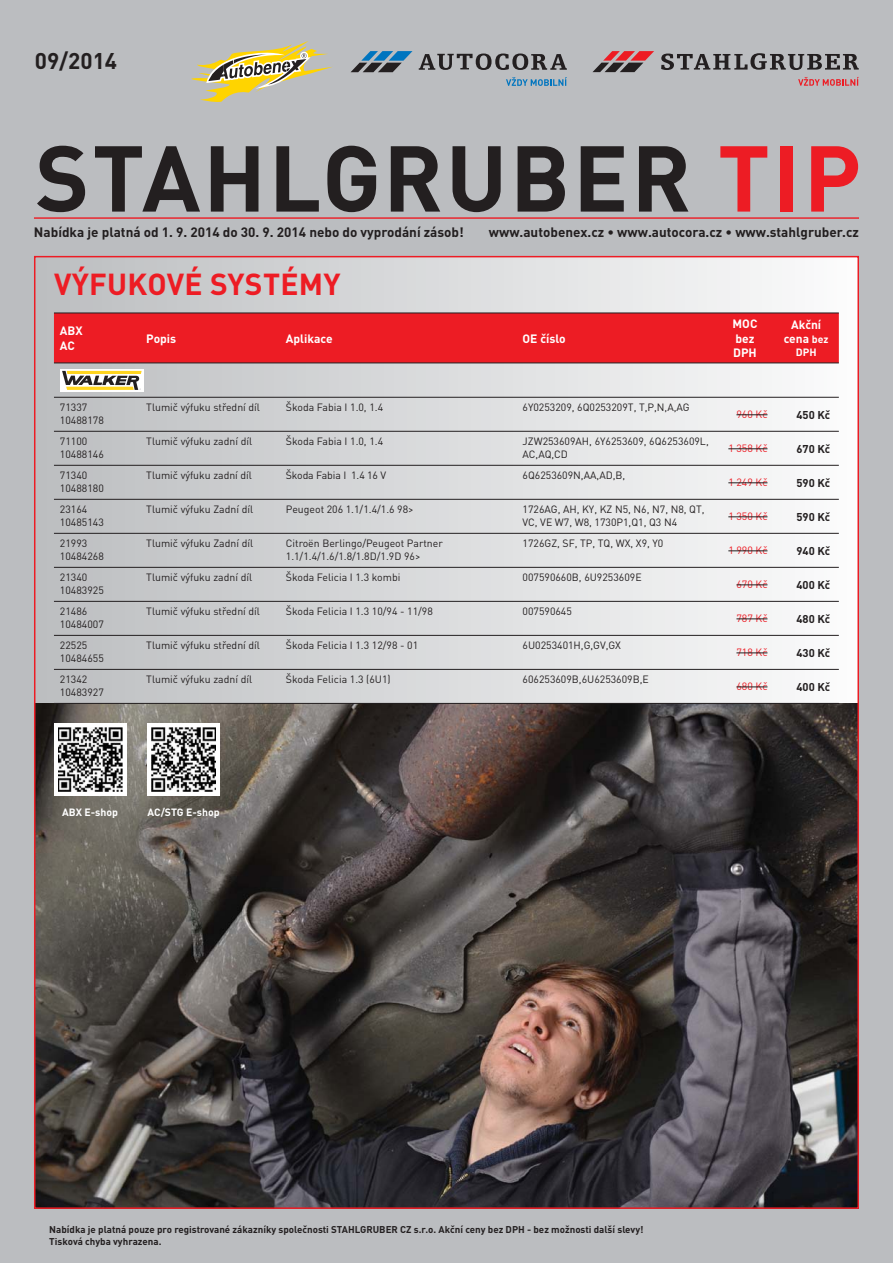
<style>
.page{position:relative;width:893px;height:1263px;background:#bbbdc0}
.page>*{position:absolute;margin:0;border:0;box-sizing:border-box;transform-origin:0 0}
.t1{font:700 91.8px "DIN Pro";letter-spacing:.03em;color:#231f20}
.t2{font:700 30px "DIN Pro";letter-spacing:.01em;color:#ed1c24}
.t3{font:700 22.5px "DIN Pro";color:#231f20}
.t4{font:700 13.5px "DIN Pro";color:#231f20}
.t5{font:700 12px/14.4px "DIN Pro";color:#fff}
.t6{font:700 11.25px "DIN Pro";color:#231f20}
.t7{font:10.5px/12.6px "DIN Pro";color:#231f20}
.t8{font:10.5px "DIN Pro";color:#ed1c24}
.t9{font:700 10.5px "DIN Pro";color:#fff}
.t10{font:700 9.75px/11.7px "DIN Pro";color:#231f20}
.s1{color:#ed1c24}
.s2{font-size:10.5px}
</style>
<div class="page">
<hr style="left:34px;top:217px;width:825px;height:2px;background:#ed1c24">
<svg style="left:351px;top:51px;width:61px;height:21px"></svg>
<svg style="left:506px;top:77px;width:60px;height:9px"></svg>
<svg style="left:419px;top:54px;width:147px;height:16px"></svg>
<svg style="left:191px;top:41px;width:142px;height:61px"></svg>
<svg style="left:798px;top:77px;width:61px;height:9px"></svg>
<svg style="left:661px;top:53px;width:198px;height:17px"></svg>
<svg style="left:592px;top:51px;width:62px;height:21px"></svg>
<div style="left:35px;top:257px;width:823px;height:951px;background:linear-gradient(to right,#bcbec0,#fbfbfc)"></div>
<img style="left:37px;top:704px;width:819px;height:502px">
<div style="left:54px;top:314px;width:785px;height:49px;background:#ed1c24"></div>
<hr style="left:54px;top:397px;width:785px;height:1px;background:#231f20">
<hr style="left:54px;top:431px;width:785px;height:1px;background:#231f20">
<hr style="left:54px;top:465px;width:785px;height:1px;background:#231f20">
<hr style="left:54px;top:499px;width:785px;height:1px;background:#231f20">
<hr style="left:54px;top:533px;width:785px;height:1px;background:#231f20">
<hr style="left:54px;top:567px;width:785px;height:1px;background:#231f20">
<hr style="left:54px;top:601px;width:785px;height:1px;background:#231f20">
<hr style="left:54px;top:635px;width:785px;height:1px;background:#231f20">
<hr style="left:54px;top:669px;width:785px;height:1px;background:#231f20">
<hr style="left:54px;top:703px;width:785px;height:1px;background:#231f20">
<hr style="left:54px;top:313px;width:785px;height:1px;background:#231f20">
<hr style="left:54px;top:363px;width:785px;height:1px;background:#231f20">
<svg style="left:60px;top:369px;width:83px;height:22px"></svg>
<svg style="left:62px;top:371px;width:80px;height:19px;background:#b7aa75"></svg>
<hr style="left:736px;top:414px;width:31px;height:1px;background:#231f20">
<hr style="left:728px;top:448px;width:39px;height:1px;background:#231f20">
<hr style="left:728px;top:482px;width:39px;height:1px;background:#231f20">
<hr style="left:728px;top:516px;width:39px;height:1px;background:#231f20">
<hr style="left:728px;top:550px;width:39px;height:1px;background:#231f20">
<hr style="left:736px;top:584px;width:31px;height:1px;background:#231f20">
<hr style="left:736px;top:619px;width:31px;height:1px;background:#231f20">
<hr style="left:736px;top:653px;width:31px;height:1px;background:#231f20">
<hr style="left:736px;top:687px;width:31px;height:1px;background:#231f20">
<div style="left:54px;top:723px;width:72px;height:73px;background:#fff"></div>
<img style="left:58px;top:727px;width:64px;height:65px">
<div style="left:148px;top:723px;width:72px;height:73px;background:#fff"></div>
<img style="left:152px;top:727px;width:64px;height:65px">
<h3 class="t3" style="left:35px;top:53px;width:84px">09/2014</h3>
<h1 class="t1" style="left:35px;top:146px;width:827px">STAHLGRUBER <span class="s1">TIP</span></h1>
<p class="t4" style="left:489px;top:227px;width:372px">www.autobenex.cz • www.autocora.cz • www.stahlgruber.cz</p>
<p class="t4" style="left:34px;top:227px;width:431px">Nabídka je platná od 1. 9. 2014 do 30. 9. 2014 nebo do vyprodání zásob!</p>
<h2 class="t2" style="left:54px;top:274px;width:288px">VÝFUKOVÉ SYSTÉMY</h2>
<p class="t5" style="left:60px;top:325px;width:24px">ABX<br>AC</p>
<p class="t5" style="left:146px;top:332px;width:31px">Popis</p>
<p class="t5" style="left:286px;top:332px;width:48px">Aplikace</p>
<p class="t5" style="left:523px;top:332px;width:45px">OE číslo</p>
<p class="t7" style="left:60px;top:402px;width:45px">71337<br>10488178</p>
<p class="t7" style="left:146px;top:402px;width:115px">Tlumič výfuku střední díl</p>
<p class="t7" style="left:286px;top:402px;width:99px">Škoda Fabia I 1.0, 1.4</p>
<p class="t7" style="left:523px;top:402px;width:169px">6Y0253209, 6Q0253209T, T,P,N,A,AG</p>
<p class="t5" style="left:732px;top:318px;width:26px">MOC bez<br>DPH</p>
<p class="t5" style="left:784px;top:319px;width:46px;text-align:center">Akční cena <span class="s2">bez</span></p>
<p class="t9" style="left:796px;top:349px;width:22px">DPH</p>
<p class="t8" style="left:736px;top:411px;width:33px">960 Kč</p>
<p class="t6" style="left:796px;top:411px;width:35px">450 Kč</p>
<p class="t7" style="left:60px;top:436px;width:45px">71100<br>10488146</p>
<p class="t7" style="left:146px;top:436px;width:107px">Tlumič výfuku zadní díl</p>
<p class="t7" style="left:286px;top:436px;width:99px">Škoda Fabia I 1.0, 1.4</p>
<p class="t7" style="left:523px;top:436px;width:188px">JZW253609AH, 6Y6253609, 6Q6253609L,<br>AC,AQ,CD</p>
<p class="t8" style="left:728px;top:445px;width:41px">1 358 Kč</p>
<p class="t6" style="left:796px;top:445px;width:35px">670 Kč</p>
<p class="t7" style="left:60px;top:471px;width:45px">71340<br>10488180</p>
<p class="t7" style="left:146px;top:471px;width:107px">Tlumič výfuku zadní díl</p>
<p class="t7" style="left:286px;top:471px;width:102px">Škoda Fabia I 1.4 16 V</p>
<p class="t7" style="left:523px;top:471px;width:104px">6Q6253609N,AA,AD,B,</p>
<p class="t8" style="left:728px;top:479px;width:41px">1 249 Kč</p>
<p class="t6" style="left:796px;top:479px;width:35px">590 Kč</p>
<p class="t7" style="left:60px;top:505px;width:45px">23164<br>10485143</p>
<p class="t7" style="left:146px;top:505px;width:108px">Tlumič výfuku Zadní díl</p>
<p class="t7" style="left:286px;top:505px;width:129px">Peugeot 206 1.1/1.4/1.6 98&gt;</p>
<p class="t7" style="left:523px;top:505px;width:183px">1726AG, AH, KY, KZ N5, N6, N7, N8, QT,<br>VC, VE W7, W8, 1730P1,Q1, Q3 N4</p>
<p class="t8" style="left:728px;top:513px;width:41px">1 350 Kč</p>
<p class="t6" style="left:796px;top:513px;width:35px">590 Kč</p>
<p class="t7" style="left:60px;top:539px;width:45px">21993<br>10484268</p>
<p class="t7" style="left:146px;top:539px;width:108px">Tlumič výfuku Zadní díl</p>
<p class="t7" style="left:286px;top:539px;width:158px">Citroën Berlingo/Peugeot Partner<br>1.1/1.4/1.6/1.8/1.8D/1.9D 96&gt;</p>
<p class="t7" style="left:523px;top:539px;width:142px">1726GZ, SF, TP, TQ, WX, X9, Y0</p>
<p class="t8" style="left:728px;top:547px;width:41px">1 990 Kč</p>
<p class="t6" style="left:796px;top:547px;width:35px">940 Kč</p>
<p class="t7" style="left:60px;top:573px;width:45px">21340<br>10483925</p>
<p class="t7" style="left:146px;top:573px;width:107px">Tlumič výfuku zadní díl</p>
<p class="t7" style="left:286px;top:573px;width:116px">Škoda Felicia I 1.3 kombi</p>
<p class="t7" style="left:523px;top:573px;width:121px">007590660B, 6U9253609E</p>
<p class="t7" style="left:60px;top:607px;width:45px">21486<br>10484007</p>
<p class="t7" style="left:146px;top:607px;width:115px">Tlumič výfuku střední díl</p>
<p class="t7" style="left:286px;top:607px;width:148px">Škoda Felicia I 1.3 10/94 - 11/98</p>
<p class="t7" style="left:523px;top:607px;width:51px">007590645</p>
<p class="t7" style="left:60px;top:641px;width:45px">22525<br>10484655</p>
<p class="t7" style="left:146px;top:641px;width:115px">Tlumič výfuku střední díl</p>
<p class="t7" style="left:286px;top:641px;width:134px">Škoda Felicia I 1.3 12/98 - 01</p>
<p class="t7" style="left:523px;top:641px;width:100px">6U0253401H,G,GV,GX</p>
<p class="t7" style="left:60px;top:675px;width:45px">21342<br>10483927</p>
<p class="t7" style="left:146px;top:675px;width:107px">Tlumič výfuku zadní díl</p>
<p class="t7" style="left:286px;top:675px;width:106px">Škoda Felicia 1.3 (6U1)</p>
<p class="t7" style="left:523px;top:675px;width:128px">606253609B,6U6253609B,E</p>
<p class="t9" style="left:62px;top:809px;width:58px">ABX E-shop</p>
<p class="t9" style="left:148px;top:809px;width:74px">AC/STG E-shop</p>
<p class="t8" style="left:736px;top:581px;width:33px">670 Kč</p>
<p class="t6" style="left:796px;top:581px;width:35px">400 Kč</p>
<p class="t8" style="left:736px;top:615px;width:33px">787 Kč</p>
<p class="t6" style="left:796px;top:615px;width:35px">480 Kč</p>
<p class="t8" style="left:736px;top:649px;width:33px">718 Kč</p>
<p class="t6" style="left:796px;top:649px;width:35px">430 Kč</p>
<p class="t8" style="left:736px;top:683px;width:33px">680 Kč</p>
<p class="t6" style="left:796px;top:683px;width:35px">400 Kč</p>
<p class="t10" style="left:49px;top:1225px;width:596px">Nabídka je platná pouze pro registrované zákazníky společnosti STAHLGRUBER CZ s.r.o. Akční ceny bez DPH - bez možnosti další slevy!<br>Tisková chyba vyhrazena.</p>
</div>
